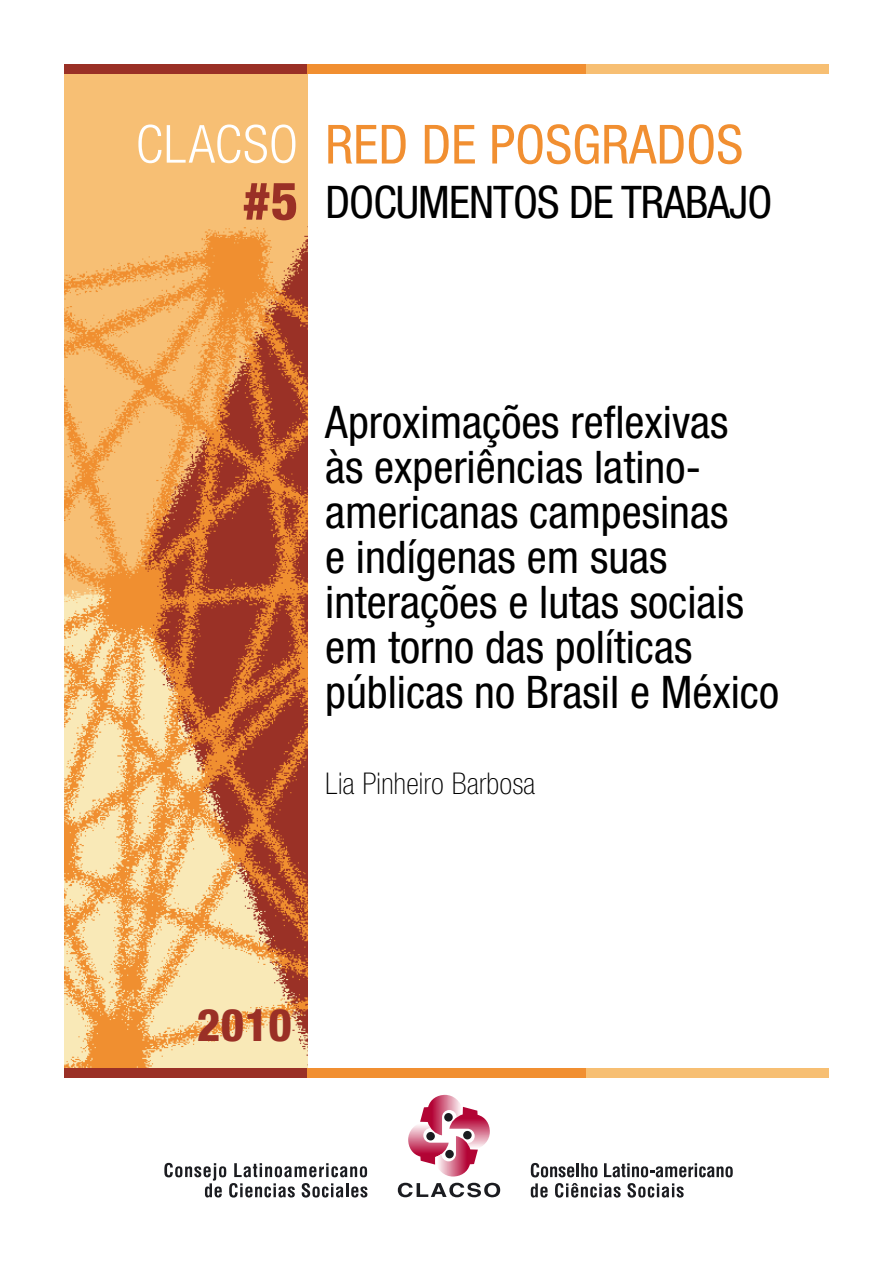
<style>
.page{position:relative;width:893px;height:1263px;background:#fff}
.page>*{position:absolute;margin:0;border:0;box-sizing:border-box;transform-origin:0 0}
.t1{font:condensed 54px "Helvetica Neue LT Std";color:#f18f31}
.t2{font:300 condensed 52.5px "Helvetica Neue LT Std";letter-spacing:.015em;color:#fff}
.t3{font:800 condensed 52.5px "Helvetica Neue LT Std";color:#9a3026}
.t4{font:condensed 45px/45px "Helvetica Neue LT Std";color:#000}
.t5{font:condensed 45px "Helvetica Neue LT Std";letter-spacing:-.02em;color:#000}
.t6{font:800 condensed 45px "Helvetica Neue LT Std";color:#9a3026}
.t7{font:100 condensed 30px "Helvetica Neue LT Std";letter-spacing:.01em;color:#000}
</style>
<div class="page">
<img style="left:65px;top:74px;width:242px;height:994px">
<svg style="left:164px;top:1163px;width:204px;height:34px"></svg>
<svg style="left:531px;top:1163px;width:43px;height:14px"></svg>
<hr style="left:576px;top:1163px;width:3px;height:14px;background:#1b1c20">
<svg style="left:581px;top:1163px;width:16px;height:14px"></svg>
<svg style="left:604px;top:1163px;width:129px;height:14px"></svg>
<svg style="left:531px;top:1183px;width:17px;height:14px"></svg>
<svg style="left:555px;top:1183px;width:66px;height:14px"></svg>
<svg style="left:627px;top:1183px;width:57px;height:14px"></svg>
<svg style="left:398px;top:1183px;width:102px;height:14px"></svg>
<svg style="left:408px;top:1095px;width:82px;height:81px"></svg>
<div style="left:426px;top:1132px;width:9px;height:8px;background:#1b1c20;border-radius:50%"></div>
<div style="left:444px;top:1113px;width:9px;height:8px;background:#1b1c20;border-radius:50%"></div>
<div style="left:463px;top:1131px;width:9px;height:8px;background:#1b1c20;border-radius:50%"></div>
<div style="left:445px;top:1150px;width:9px;height:8px;background:#1b1c20;border-radius:50%"></div>
<div style="left:64px;top:64px;width:243px;height:10px;background:#9a3026"></div>
<div style="left:307px;top:64px;width:279px;height:10px;background:#f18f31"></div>
<div style="left:586px;top:64px;width:242px;height:10px;background:#f7bf73"></div>
<div style="left:64px;top:1068px;width:243px;height:9px;background:#9a3026"></div>
<div style="left:307px;top:1068px;width:279px;height:9px;background:#f18f31"></div>
<div style="left:586px;top:1068px;width:242px;height:9px;background:#f7bf73"></div>
<p class="t2" style="left:136px;top:114px;width:164px">CLACSO</p>
<p class="t3" style="left:243px;top:168px;width:57px">#5</p>
<p class="t1" style="left:325px;top:113px;width:420px">RED DE POSGRADOS</p>
<p class="t5" style="left:325px;top:176px;width:444px">Documentos de trabajo</p>
<p class="t4" style="left:325px;top:399px;width:455px">Aproximações reflexivas<br>às experiências latino&shy;americanas campesinas<br>e indígenas em suas interações e lutas sociais em torno das políticas públicas no Brasil e México</p>
<p class="t7" style="left:325px;top:766px;width:212px">Lia Pinheiro Barbosa</p>
<p class="t6" style="left:197px;top:997px;width:96px">2010</p>
</div>
